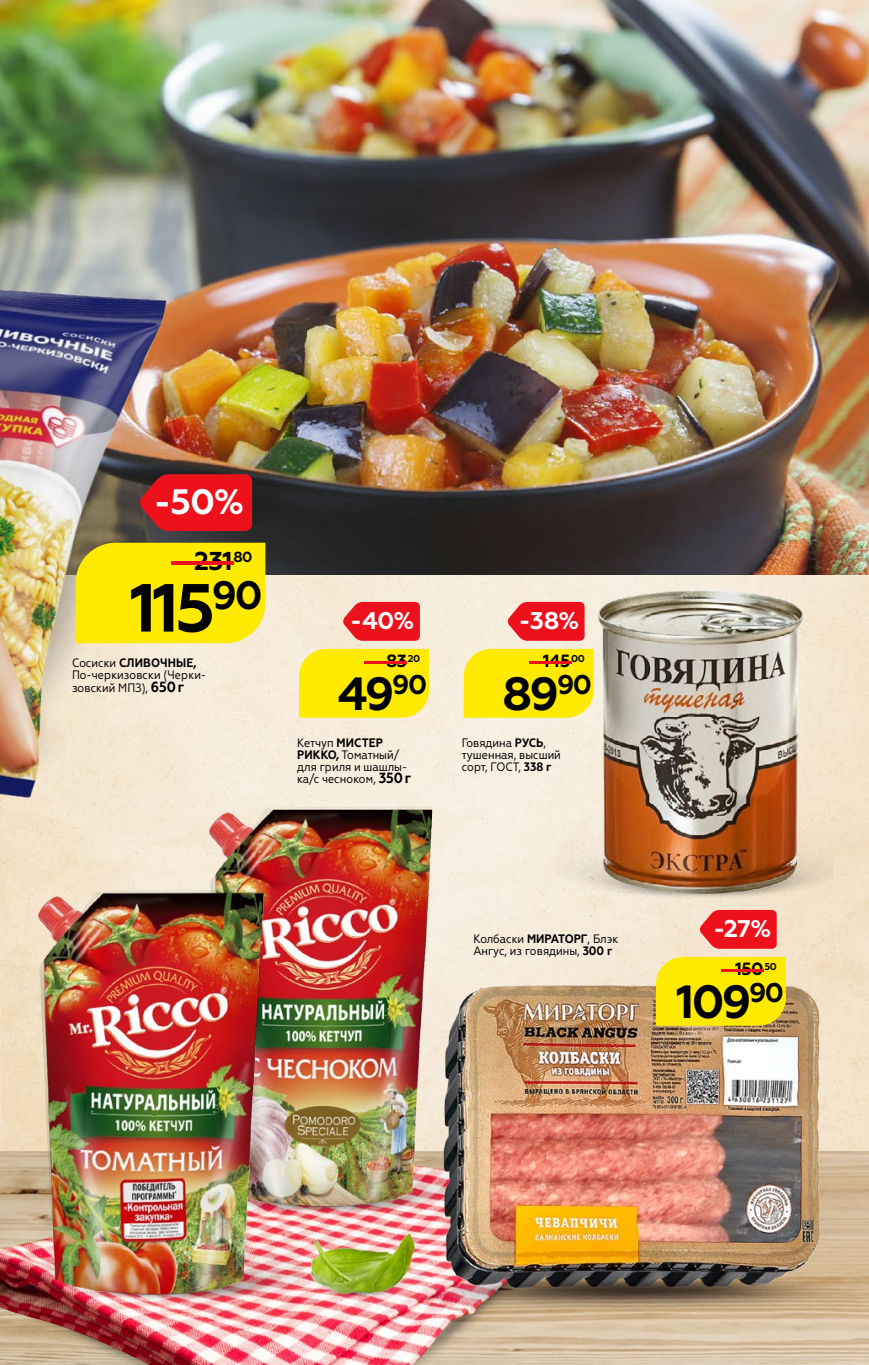
<style>
.page{position:relative;width:869px;height:1365px;background:#fff}
.page>*{position:absolute;margin:0;border:0;box-sizing:border-box;transform-origin:0 0}
.t1{font:700 67.9px "Geometria";color:#000}
.t2{font:700 46.38px "Geometria";letter-spacing:-.06em;color:#000}
.t3{font:700 35.18px "Geometria";color:#fff}
.t4{font:700 25.9px "Geometria";color:#000002}
.t5{font:700 24.15px "Geometria";color:#fff}
.t6{font:700 17.68px "Geometria";letter-spacing:-.03em;color:#000002}
.t7{font:700 14.53px "Geometria";color:#000002}
.t8{font:12.25px/12.2px "Geometria Narrow";color:#000}
.t9{font:700 9.97px "Geometria";color:#000002}
.s1{font-size:25.9px;color:#ed111c}
.s2{font-weight:700}
.s3{font-weight:700;font-size:14.7px}
.s4{font-size:17.68px;color:#ed111c}
.s5{color:#ed111c}
</style>
<div class="page">
<img style="left:1px;top:574px;width:867px;height:577px">
<img style="left:0;top:0;width:1px;height:1364px">
<img style="left:0;top:0;width:868px;height:574px">
<img style="left:0;top:1302px;width:597px;height:62px">
<img style="left:556px;top:812px;width:276px;height:88px">
<img style="left:592px;top:582px;width:219px;height:318px">
<img style="left:117px;top:799px;width:329px;height:405px">
<img style="left:0;top:885px;width:305px;height:417px">
<img style="left:281px;top:1204px;width:126px;height:110px">
<div style="left:463px;top:648px;width:130px;height:69px;background:#ffea00"></div>
<svg style="left:507px;top:602px;width:77px;height:38px;background:#ed262e"></svg>
<div style="left:299px;top:648px;width:130px;height:69px;background:#ffea00"></div>
<svg style="left:342px;top:602px;width:77px;height:38px;background:#ed262e"></svg>
<img style="left:375px;top:1256px;width:493px;height:66px">
<img style="left:0;top:800px;width:205px;height:54px">
<img style="left:0;top:800px;width:165px;height:45px">
<img style="left:0;top:124px;width:215px;height:676px">
<div style="left:76px;top:542px;width:189px;height:101px;background:#ffea00"></div>
<svg style="left:139px;top:474px;width:113px;height:57px;background:#da151e"></svg>
<img style="left:407px;top:980px;width:449px;height:378px">
<div style="left:655px;top:956px;width:130px;height:69px;background:#ffea00"></div>
<svg style="left:699px;top:909px;width:77px;height:39px;background:#ed2a31"></svg>
<h3 class="t3" style="left:154px;top:480px;width:92px">-50%</h3>
<p class="t7" style="left:151px;top:548px;width:102px"><span class="s1">-</span>80</p>
<h3 class="t4" style="left:194px;top:545px;width:40px">231</h3>
<h1 class="t1" style="left:130px;top:567px;width:134px">115<sup>90</sup></h1>
<p class="t8" style="left:72px;top:656px;width:136px">Сосиски <span class="s2">СЛИВОЧНЫЕ,<br></span>По-черкизовски (Черки&shy;зовский МПЗ), <span class="s3">650г</span></p>
<h3 class="t5" style="left:350px;top:606px;width:66px">-40%</h3>
<h3 class="t5" style="left:518px;top:606px;width:62px">-38%</h3>
<p class="t9" style="left:351px;top:652px;width:71px"><span class="s4">-</span>20</p>
<h3 class="t6" style="left:386px;top:650px;width:22px">83</h3>
<p class="t9" style="left:515px;top:652px;width:71px"><span class="s4">-</span>00</p>
<h3 class="t6" style="left:542px;top:650px;width:29px">145</h3>
<h2 class="t2" style="left:338px;top:666px;width:91px">49<sup>90</sup></h2>
<h2 class="t2" style="left:502px;top:666px;width:91px">89<sup>90</sup></h2>
<p class="t8" style="left:297px;top:736px;width:116px">Кетчуп <span class="s2">МИСТЕР<br>РИККО,</span> Томатный/ для гриля и шашлы&shy;ка/с чесноком, <span class="s3">350г</span></p>
<p class="t8" style="left:461px;top:736px;width:101px">Говядина <span class="s2">РУСЬ</span>, тушенная, высший сорт, ГОСТ, <span class="s2">338 г</span></p>
<p class="t8" style="left:473px;top:932px;width:147px">Колбаски <span class="s2">МИРАТОРГ</span>, Блэк<br>Ангус, из говядины, <span class="s2">300 г</span></p>
<h3 class="t5" style="left:713px;top:914px;width:59px">-27%</h3>
<h3 class="t6" style="left:707px;top:958px;width:71px"><span class="s5">-</span>150<sup>50</sup></h3>
<h2 class="t2" style="left:675px;top:973px;width:109px">109<sup>90</sup></h2>
</div>
